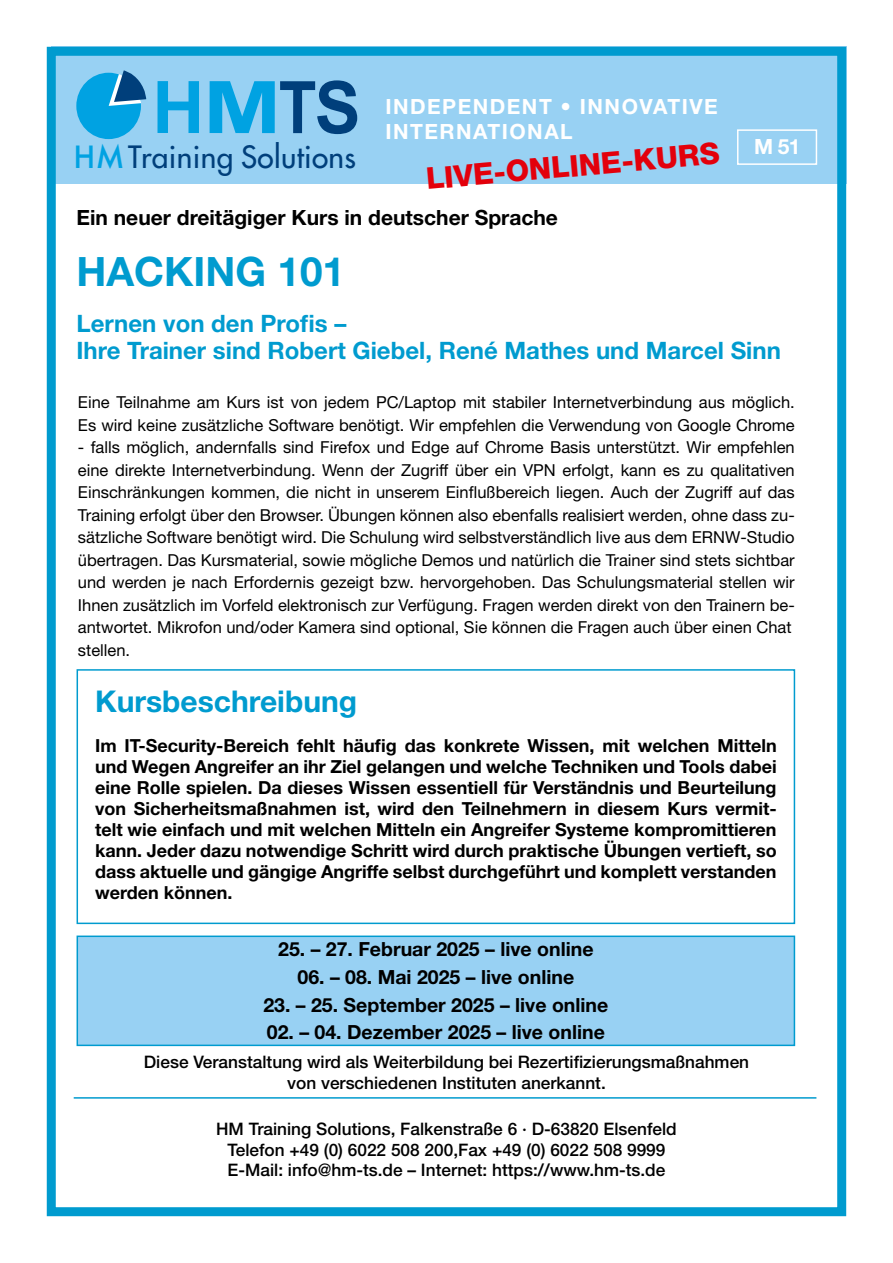
<style>
.page{position:relative;width:893px;height:1263px;background:#fff}
.page>*{position:absolute;margin:0;border:0;box-sizing:border-box;transform-origin:0 0}
.t1{font:700 72.45px "Arial";color:#00a2e2}
.t2{font:700 40.5px "Helvetica Neue LT Std";color:#009bcf}
.t3{font:700 30px "Helvetica Neue LT Std";color:#009bcf}
.t4{font:800 30px "Helvetica Neue LT Std";color:#e3000b}
.t5{font:29.85px "Futura";letter-spacing:.01em;color:#003f7b}
.t6{font:700 24px/27px "Helvetica Neue LT Std";color:#009bcf}
.t7{font:700 21px "Helvetica Neue LT Std";color:#000}
.t8{font:700 21px/25.2px "Helvetica Neue LT Std";letter-spacing:.07em;color:#fff}
.t9{font:700 19.5px "Helvetica Neue LT Std";color:#000}
.t10{font:700 18px/21px "Helvetica Neue LT Std";color:#000;text-align:justify}
.t11{font:500 17.25px/20.7px "Helvetica Neue LT Std";color:#000;text-align:center}
.t12{font:16.5px/22.5px "Helvetica Neue LT Std";color:#000}
.s1{color:#003f7b}
.s2{font-weight:500;color:#00a2e2}
</style>
<div class="page">
<div style="left:51px;top:47px;width:795px;height:137px;background:#98d1f3"></div>
<div style="left:47px;top:47px;width:799px;height:1169px;border:9px solid #009bcf"></div>
<div style="left:76px;top:73px;width:65px;height:66px;background:#00a2e2;border-radius:50%"></div>
<svg style="left:109px;top:70px;width:37px;height:36px"></svg>
<div style="left:737px;top:129px;width:80px;height:36px;border:2px solid #fff"></div>
<hr style="left:74px;top:1097px;width:742px;height:2px;background:#009bcf">
<div style="left:77px;top:669px;width:718px;height:255px;border:2px solid #009bcf"></div>
<div style="left:77px;top:935px;width:718px;height:111px;background:#98d1f3;border:2px solid #009bcf"></div>
<h1 class="t1" style="left:152px;top:60px;width:210px">HM<span class="s1">TS</span></h1>
<h3 class="t5" style="left:74px;top:137px;width:284px"><span class="s2">HM</span>Training Solutions</h3>
<p class="t8" style="left:385px;top:94px;width:334px">INDEPENDENT • INNOVATIVE<br>INTERNATIONAL</p>
<h3 class="t4" style="left:425px;top:161px;width:296px;rotate:-5deg">LIVE-ONLINE-KURS</h3>
<p class="t8" style="left:754px;top:134px;width:48px">M 51</p>
<p class="t7" style="left:77px;top:205px;width:483px">Ein neuer dreitägiger Kurs in deutscher Sprache</p>
<h2 class="t2" style="left:77px;top:246px;width:270px">HACKING 101</h2>
<h3 class="t6" style="left:77px;top:309px;width:706px">Lernen von den Profis –<br>Ihre Trainer sind Robert Giebel, René Mathes und Marcel Sinn</h3>
<p class="t12" style="left:78px;top:391px;width:718px">Eine Teilnahme am Kurs ist von jedem PC/Laptop mit stabiler Internetverbindung aus möglich.<br>Es wird keine zusätzliche Software benötigt. Wir empfehlen die Verwendung von Google Chrome</p>
<p class="t12" style="left:78px;top:436px;width:718px">- falls möglich, andernfalls sind Firefox und Edge auf Chrome Basis unterstützt. Wir empfehlen eine direkte Internetverbindung. Wenn der Zugriff über ein VPN erfolgt, kann es zu qualitativen Einschränkungen kommen, die nicht in unserem Einflußbereich liegen. Auch der Zugriff auf das Training erfolgt über den Browser. Übungen können also ebenfalls realisiert werden, ohne dass zu&shy;sätzliche Software benötigt wird. Die Schulung wird selbstverständlich live aus dem ERNW-Studio übertragen. Das Kursmaterial, sowie mögliche Demos und natürlich die Trainer sind stets sichtbar und werden je nach Erfordernis gezeigt bzw. hervorgehoben. Das Schulungsmaterial stellen wir Ihnen zusätzlich im Vorfeld elektronisch zur Verfügung. Fragen werden direkt von den Trainern be&shy;antwortet. Mikrofon und/oder Kamera sind optional, Sie können die Fragen auch über einen Chat stellen.</p>
<h3 class="t3" style="left:95px;top:682px;width:264px">Kursbeschreibung</h3>
<p class="t10" style="left:95px;top:735px;width:683px">Im IT-Security-Bereich fehlt häufig das konkrete Wissen, mit welchen Mitteln und Wegen Angreifer an ihr Ziel gelangen und welche Techniken und Tools dabei eine Rolle spielen. Da dieses Wissen essentiell für Verständnis und Beurteilung von Sicherheitsmaßnahmen ist, wird den Teilnehmern in diesem Kurs vermit&shy;telt wie einfach und mit welchen Mitteln ein Angreifer Systeme kompromittieren kann. Jeder dazu notwendige Schritt wird durch praktische Übungen vertieft, so dass aktuelle und gängige Angriffe selbst durchgeführt und komplett verstanden werden können.</p>
<p class="t9" style="left:278px;top:937px;width:317px">25. – 27. Februar 2025 – live online</p>
<p class="t9" style="left:298px;top:965px;width:278px">06. – 08. Mai 2025 – live online</p>
<p class="t9" style="left:263px;top:992px;width:346px">23. – 25. September 2025 – live online</p>
<p class="t9" style="left:267px;top:1020px;width:340px">02. – 04. Dezember 2025 – live online</p>
<p class="t11" style="left:144px;top:1052px;width:607px">Diese Veranstaltung wird als Weiterbildung bei Rezertifizierungsmaßnahmen von verschiedenen Instituten anerkannt.</p>
<p class="t11" style="left:216px;top:1118px;width:462px">HM Training Solutions, Falkenstraße 6 · D-63820 Elsenfeld<br>Telefon +49 (0) 6022 508 200,Fax +49 (0) 6022 508 9999<br>E-Mail: info@hm-ts.de – Internet: https://www.hm-ts.de</p>
</div>
